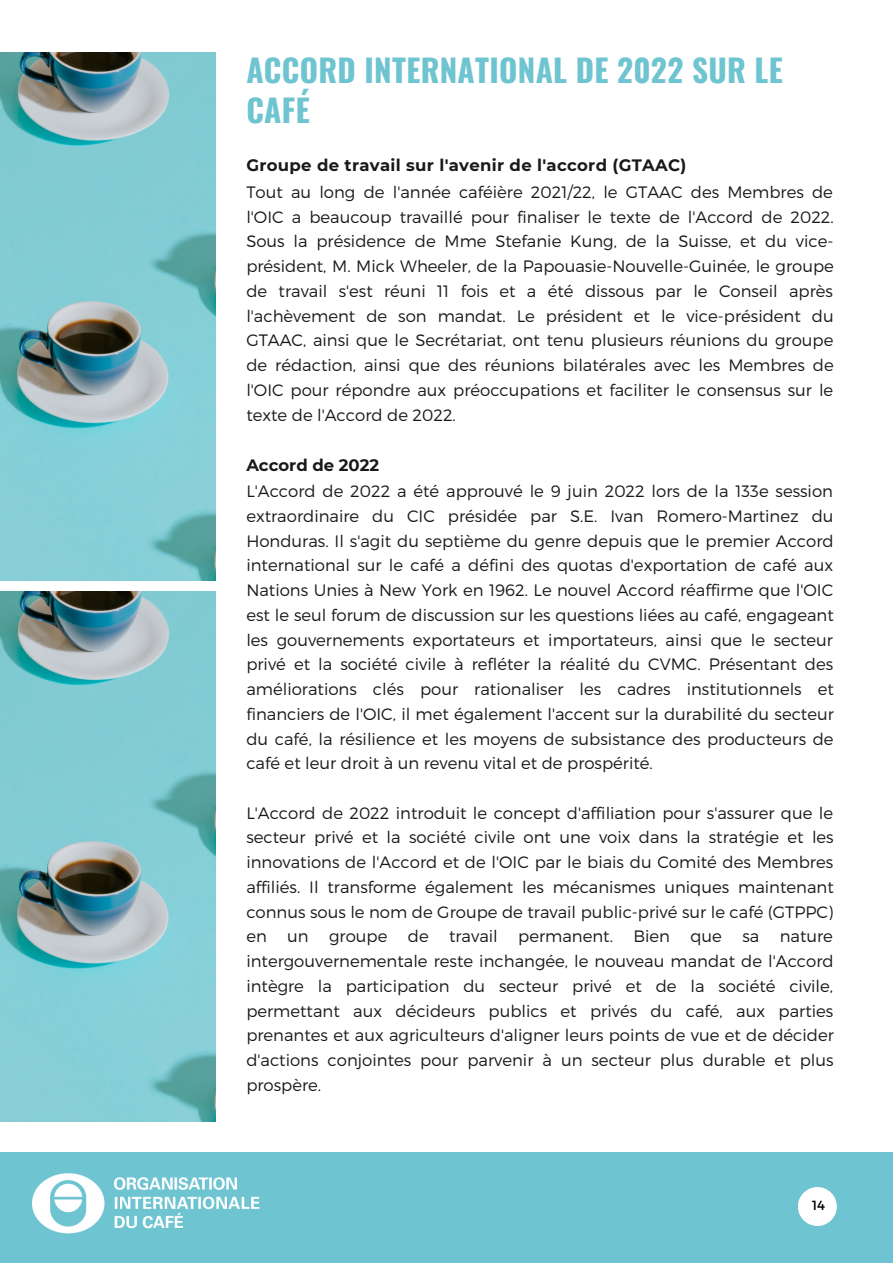
<style>
.page{position:relative;width:893px;height:1264px;background:#fff}
.page>*{position:absolute;margin:0;border:0;box-sizing:border-box;transform-origin:0 0}
.t1{font:700 31.35px/39.3px "Oswald";letter-spacing:.01em;color:#6ec4d0}
.t2{font:300 16.5px/24.8px "Montserrat";color:#191919;text-align:justify}
.t3{font:700 16.5px "Montserrat";letter-spacing:.02em;color:#191919}
.t4{font:700 16.5px "Montserrat";color:#191919}
.t5{font:13.2px "Montserrat";color:#000}
</style>
<div class="page">
<img style="left:0;top:52px;width:216px;height:528px">
<img style="left:0;top:592px;width:216px;height:529px">
<div style="left:0;top:1152px;width:892px;height:110px;background:#6ec4d0"></div>
<svg style="left:798px;top:1187px;width:38px;height:38px"></svg>
<img style="left:32px;top:1173px;width:228px;height:61px">
<h1 class="t1" style="left:246px;top:49px;width:538px">ACCORD INTERNATIONAL DE 2022 SUR LE<br>CAFÉ</h1>
<p class="t3" style="left:246px;top:155px;width:441px">Groupe de travail sur l'avenir de l'accord (GTAAC)</p>
<p class="t2" style="left:246px;top:179px;width:589px">Tout au long de l'année caféière 2021/22, le GTAAC des Membres de l'OIC a beaucoup travaillé pour finaliser le texte de l'Accord de 2022.<br>Sous la présidence de Mme Stefanie Kung, de la Suisse, et du vice&shy;président, M. Mick Wheeler, de la Papouasie-Nouvelle-Guinée, le groupe de travail s'est réuni 11 fois et a été dissous par le Conseil après l'achèvement de son mandat. Le président et le vice-président du GTAAC, ainsi que le Secrétariat, ont tenu plusieurs réunions du groupe de rédaction, ainsi que des réunions bilatérales avec les Membres de l'OIC pour répondre aux préoccupations et faciliter le consensus sur le texte de l'Accord de 2022.</p>
<p class="t4" style="left:246px;top:455px;width:134px">Accord de 2022</p>
<p class="t2" style="left:246px;top:478px;width:589px">L'Accord de 2022 a été approuvé le 9 juin 2022 lors de la 133e session extraordinaire du CIC présidée par S.E. Ivan Romero-Martinez du Honduras. Il s'agit du septième du genre depuis que le premier Accord international sur le café a défini des quotas d'exportation de café aux Nations Unies à New York en 1962. Le nouvel Accord réaffirme que l'OIC est le seul forum de discussion sur les questions liées au café, engageant les gouvernements exportateurs et importateurs, ainsi que le secteur privé et la société civile à refléter la réalité du CVMC. Présentant des améliorations clés pour rationaliser les cadres institutionnels et financiers de l'OIC, il met également l'accent sur la durabilité du secteur du café, la résilience et les moyens de subsistance des producteurs de café et leur droit à un revenu vital et de prospérité.</p>
<p class="t2" style="left:246px;top:799px;width:589px">L'Accord de 2022 introduit le concept d'affiliation pour s'assurer que le secteur privé et la société civile ont une voix dans la stratégie et les innovations de l'Accord et de l'OIC par le biais du Comité des Membres affiliés. Il transforme également les mécanismes uniques maintenant connus sous le nom de Groupe de travail public-privé sur le café (GTPPC) en un groupe de travail permanent. Bien que sa nature intergouvernementale reste inchangée, le nouveau mandat de l'Accord intègre la participation du secteur privé et de la société civile, permettant aux décideurs publics et privés du café, aux parties prenantes et aux agriculteurs d'aligner leurs points de vue et de décider d'actions conjointes pour parvenir à un secteur plus durable et plus prospère.</p>
<p class="t5" style="left:812px;top:1196px;width:15px">14</p>
</div>
